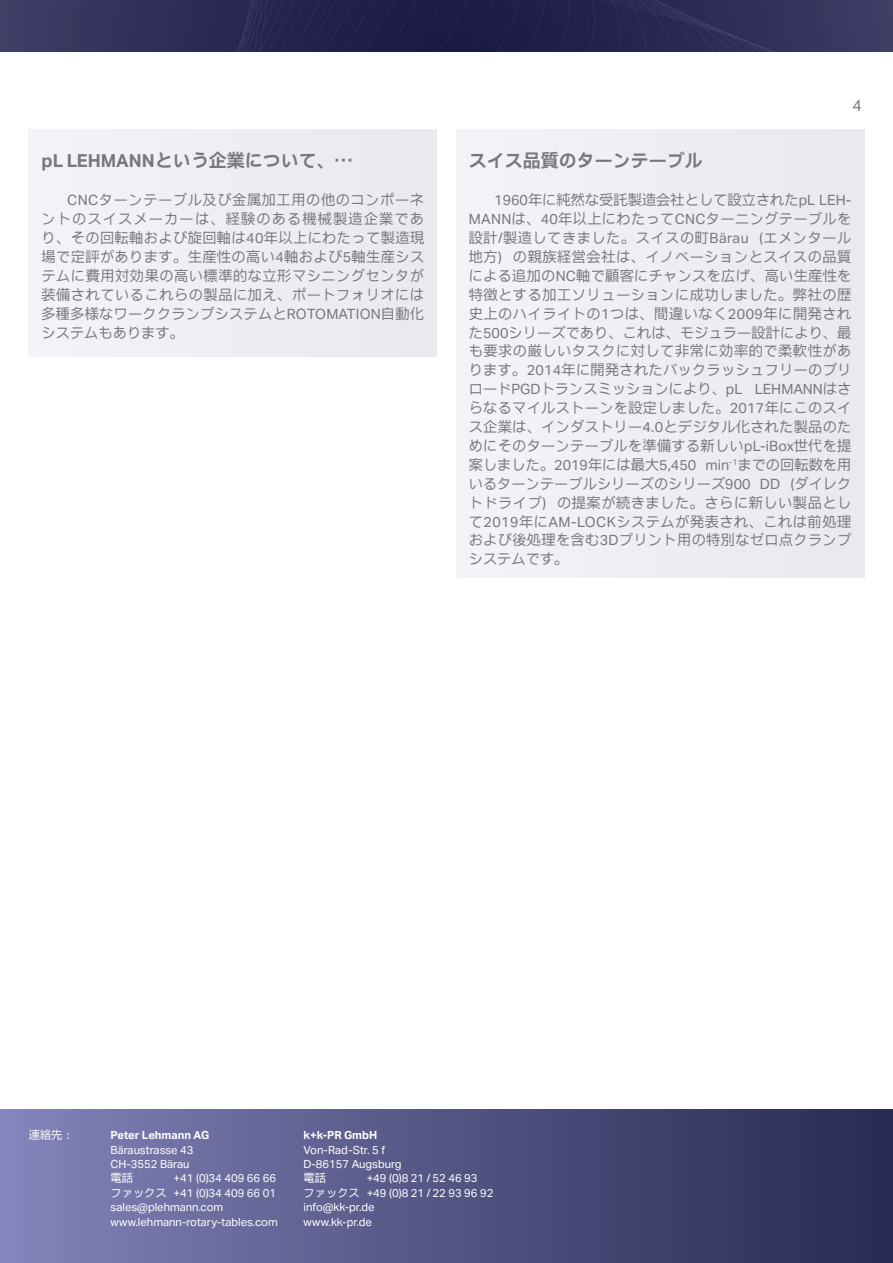
<style>
.page{position:relative;width:893px;height:1263px;background:#fff}
.page>*{position:absolute;margin:0;border:0;box-sizing:border-box;transform-origin:0 0}
.Zwischentitel{font:700 18px "Aktiv Grotesk JP";color:#77787b}
.t1{font:15.75px "Aktiv Grotesk JP";color:#77787b}
.Grundtext{font:14.25px/18.9px "Aktiv Grotesk JP";letter-spacing:.015em;color:#77787b;text-align:justify}
.t2{font:11.25px/14.4px "Aktiv Grotesk JP";color:#fff}
.t3{font:700 11.25px "Aktiv Grotesk JP";color:#fff}
</style>
<div class="page">
<img style="left:0;top:0;width:893px;height:51px">
<div style="left:0;top:1110px;width:893px;height:153px;background:linear-gradient(to right,#8383b9,#262951)"></div>
<div style="left:456px;top:130px;width:408px;height:447px;background:#eeeef2"></div>
<div style="left:29px;top:130px;width:408px;height:226px;background:#eeeef2"></div>
<p class="Zwischentitel" style="left:42px;top:148px;width:313px">pL LEHMANNという企業について、…</p>
<p class="Grundtext" style="left:42px;top:190px;width:384px;text-indent:26px">CNCターンテーブル及び金属加工用の他のコンポーネントのスイスメーカーは、経験のある機械製造企業であり、その回転軸および旋回軸は40年以上にわたって製造現場で定評があります。生産性の高い4軸および5軸生産システムに費用対効果の高い標準的な立形マシニングセンタが装備されているこれらの製品に加え、ポートフォリオには多種多様なワーククランプシステムとROTOMATION自動化システムもあります。</p>
<p class="t1" style="left:852px;top:94px;width:11px">4</p>
<p class="Zwischentitel" style="left:469px;top:148px;width:235px">スイス品質のターンテーブル</p>
<p class="Grundtext" style="left:469px;top:190px;width:384px;text-indent:26px">1960年に純然な受託製造会社として設立されたpL LEH-MANNは、40年以上にわたってCNCターニングテーブルを設計/製造してきました。スイスの町Bärau（エメンタール地方）の親族経営会社は、イノベーションとスイスの品質による追加のNC軸で顧客にチャンスを広げ、高い生産性を特徴とする加工ソリューションに成功しました。弊社の歴史上のハイライトの1つは、間違いなく2009年に開発された500シリーズであり、これは、モジュラー設計により、最も要求の厳しいタスクに対して非常に効率的で柔軟性があります。2014年に開発されたバックラッシュフリーのプリロードPGDトランスミッションにより、pL LEHMANNはさらなるマイルストーンを設定しました。2017年にこのスイス企業は、インダストリー4.0とデジタル化された製品のためにそのターンテーブルを準備する新しいpL-iBox世代を提案しました。2019年には最大5,450 min<sup>-1</sup>までの回転数を用いるターンテーブルシリーズのシリーズ900 DD（ダイレクトドライブ）の提案が続きました。さらに新しい製品として2019年にAM-LOCKシステムが発表され、これは前処理および後処理を含む3Dプリント用の特別なゼロ点クランプシステムです。</p>
<p class="t2" style="left:29px;top:1127px;width:46px">連絡先：</p>
<p class="t3" style="left:111px;top:1127px;width:100px">Peter Lehmann AG</p>
<p class="t2" style="left:111px;top:1142px;width:84px">Bäraustrasse 43<br>CH-3552 Bärau電話</p>
<p class="t2" style="left:111px;top:1170px;width:169px;text-indent:63px">+41 (0)34 409 66 66ファックス +41 (0)34 409 66 01 sales@plehmann.com www.lehmann-rotary-tables.com</p>
<p class="t3" style="left:304px;top:1127px;width:75px">k+k-PR GmbH</p>
<p class="t2" style="left:304px;top:1142px;width:99px">Von-Rad-Str. 5 f<br>D-86157 Augsburg電話</p>
<p class="t2" style="left:304px;top:1170px;width:191px;text-indent:63px">+49 (0)8 21 / 52 46 93<br>ファックス +49 (0)8 21 / 22 93 96 92 info@kk-pr.de<br>www.kk-pr.de</p>
</div>
